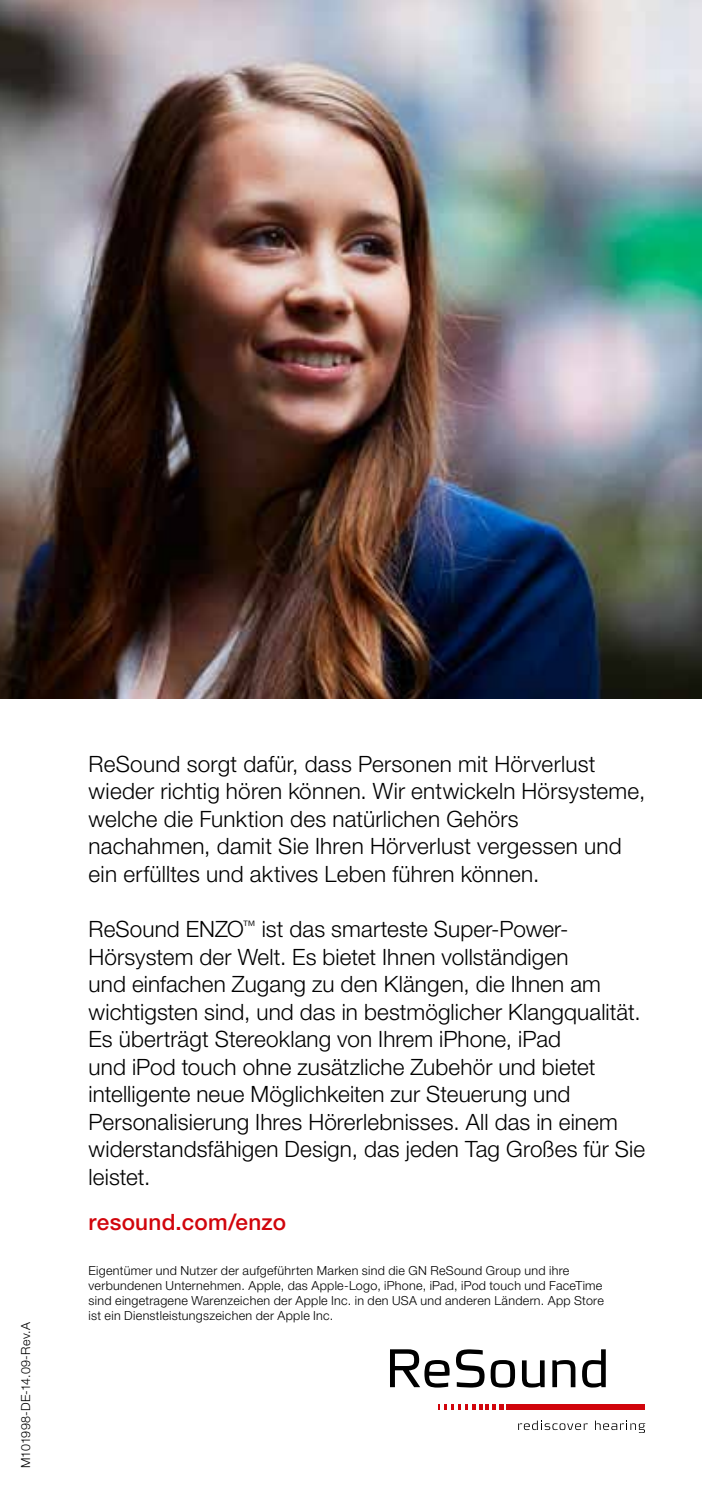
<style>
.page{position:relative;width:702px;height:1489px;background:#fff}
.page>*{position:absolute;margin:0;border:0;box-sizing:border-box;transform-origin:0 0}
.t1{font:300 22.5px/27.5px "Helvetica Neue LT Pro";letter-spacing:.005em;color:#000}
.t2{font:500 22.5px "Helvetica Neue LT Pro";letter-spacing:.01em;color:#d1050c}
.t3{font:300 12.5px/15px "Helvetica Neue LT Pro";letter-spacing:.025em;color:#000}
</style>
<div class="page">
<img style="left:0;top:0;width:702px;height:698px">
<svg style="left:518px;top:1420px;width:69px;height:9px"></svg>
<svg style="left:595px;top:1420px;width:50px;height:11px"></svg>
<svg style="left:438px;top:1404px;width:65px;height:5px"></svg>
<div style="left:506px;top:1403px;width:138px;height:6px;background:#d1050c"></div>
<svg style="left:456px;top:1349px;width:28px;height:38px"></svg>
<svg style="left:490px;top:1360px;width:25px;height:27px"></svg>
<svg style="left:522px;top:1360px;width:22px;height:27px"></svg>
<svg style="left:552px;top:1360px;width:23px;height:26px"></svg>
<svg style="left:582px;top:1349px;width:23px;height:38px"></svg>
<svg style="left:390px;top:1349px;width:59px;height:38px"></svg>
<p class="t3" style="left:18px;top:1467px;width:147px;rotate:-90deg">M101998-DE-14.09-Rev.A</p>
<p class="t1" style="left:89px;top:749px;width:558px">ReSound sorgt dafür, dass Personen mit Hörverlust wieder richtig hören können. Wir entwickeln Hörsysteme, welche die Funktion des natürlichen Gehörs nachahmen, damit Sie Ihren Hörverlust vergessen und ein erfülltes und aktives Leben führen können.</p>
<p class="t1" style="left:89px;top:914px;width:558px">ReSound ENZO<sup>™</sup> ist das smarteste Super-Power-Hörsystem der Welt. Es bietet Ihnen vollständigen<br>und einfachen Zugang zu den Klängen, die Ihnen am wichtigsten sind, und das in bestmöglicher Klangqualität.<br>Es überträgt Stereoklang von Ihrem iPhone, iPad<br>und iPod touch ohne zusätzliche Zubehör und bietet intelligente neue Möglichkeiten zur Steuerung und Personalisierung Ihres Hörerlebnisses. All das in einem widerstandsfähigen Design, das jeden Tag Großes für Sie leistet.</p>
<p class="t2" style="left:89px;top:1208px;width:199px">resound.com/enzo</p>
<p class="t3" style="left:89px;top:1262px;width:516px">Eigentümer und Nutzer der aufgeführten Marken sind die GN ReSound Group und ihre verbundenen Unternehmen. Apple, das Apple-Logo, iPhone, iPad, iPod touch und FaceTime sind eingetragene Warenzeichen der Apple Inc. in den USA und anderen Ländern. App Store ist ein Dienstleistungszeichen der Apple Inc.</p>
</div>
